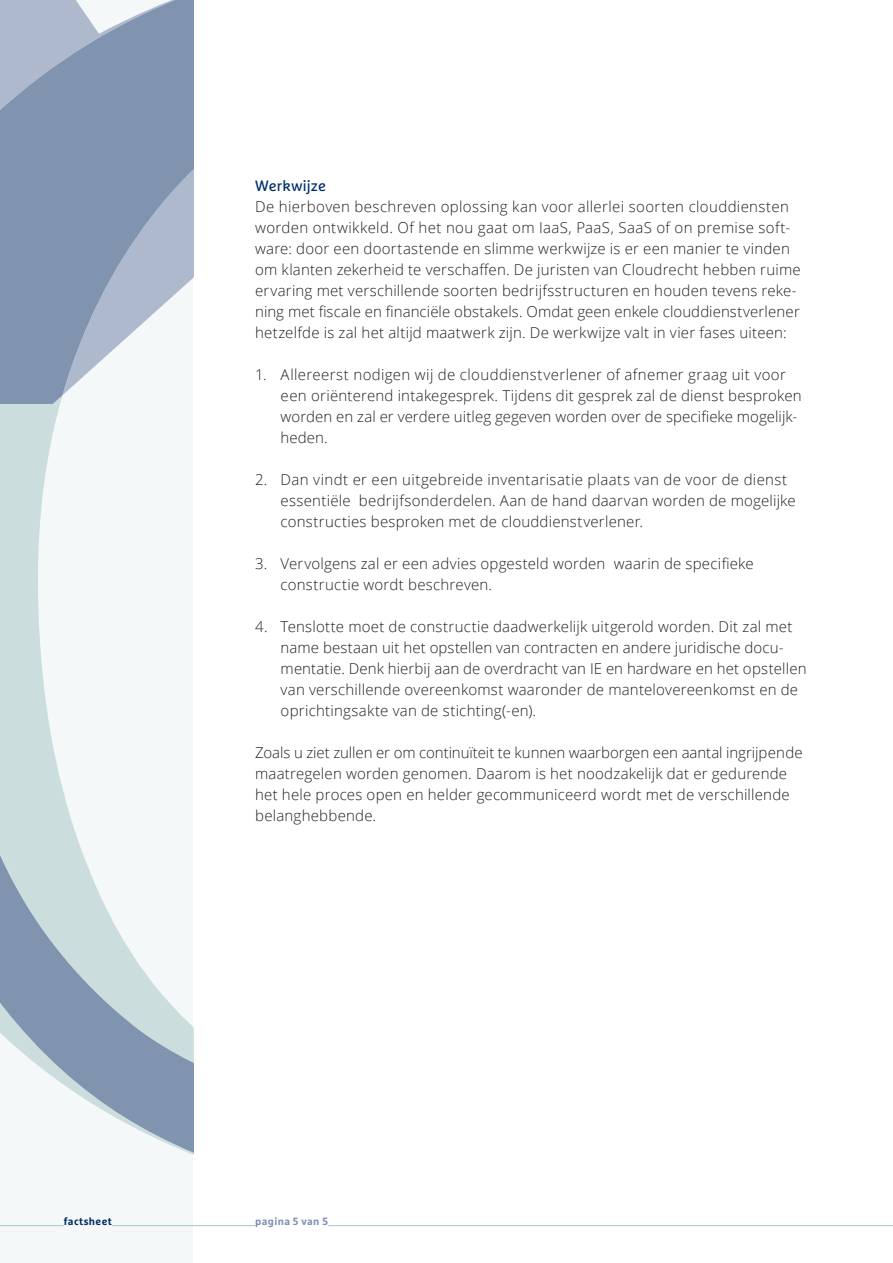
<style>
.page{position:relative;width:893px;height:1263px;background:#fff}
.page>*{position:absolute;margin:0;border:0;box-sizing:border-box;transform-origin:0 0}
.t1{font:300 15px/21px "Open Sans";letter-spacing:.015em;color:#231f20}
.t2{font:15px "Marselis OT";letter-spacing:.01em;color:#002d66}
.t3{font:700 10.5px "Marselis OT";letter-spacing:.035em;color:#7e8eb4}
.t4{font:700 10.5px "Marselis OT";letter-spacing:.04em;color:#002d66}
</style>
<div class="page">
<div style="left:0;top:0;width:193px;height:1263px;background:#f5f8f8"></div>
<svg style="left:0;top:404px;width:60px;height:346px;fill:#cbdddd"></svg>
<svg style="left:0;top:0;width:193px;height:404px;background:#99a9bf"></svg>
<svg style="left:0;top:750px;width:193px;height:405px"></svg>
<hr style="left:0;top:1225px;width:64px;height:1px;background:#a6c7c7">
<hr style="left:112px;top:1225px;width:143px;height:1px;background:#a6c7c7">
<hr style="left:328px;top:1225px;width:565px;height:1px;background:#a6c7c7">
<p class="t2" style="left:255px;top:177px;width:72px">Werkwijze</p>
<p class="t1" style="left:255px;top:196px;width:547px">De hierboven beschreven oplossing kan voor allerlei soorten clouddiensten worden ontwikkeld. Of het nou gaat om IaaS, PaaS, SaaS of on premise soft&shy;ware: door een doortastende en slimme werkwijze is er een manier te vinden om klanten zekerheid te verschaffen. De juristen van Cloudrecht hebben ruime ervaring met verschillende soorten bedrijfsstructuren en houden tevens reke&shy;ning met fiscale en financiële obstakels. Omdat geen enkele clouddienstverlener hetzelfde is zal het altijd maatwerk zijn. De werkwijze valt in vier fases uiteen:</p>
<p class="t1" style="left:281px;top:364px;width:523px;text-indent:-26px">1. Allereerst nodigen wij de clouddienstverlener of afnemer graag uit voor een oriënterend intakegesprek. Tijdens dit gesprek zal de dienst besproken worden en zal er verdere uitleg gegeven worden over de specifieke mogelijk&shy;heden.</p>
<p class="t1" style="left:281px;top:469px;width:517px;text-indent:-26px">2. Dan vindt er een uitgebreide inventarisatie plaats van de voor de dienst essentiële bedrijfsonderdelen. Aan de hand daarvan worden de mogelijke constructies besproken met de clouddienstverlener.</p>
<p class="t1" style="left:281px;top:553px;width:475px;text-indent:-26px">3. Vervolgens zal er een advies opgesteld worden waarin de specifieke constructie wordt beschreven.</p>
<p class="t1" style="left:281px;top:616px;width:528px;text-indent:-26px">4. Tenslotte moet de constructie daadwerkelijk uitgerold worden. Dit zal met name bestaan uit het opstellen van contracten en andere juridische docu&shy;mentatie. Denk hierbij aan de overdracht van IE en hardware en het opstellen van verschillende overeenkomst waaronder de mantelovereenkomst en de oprichtingsakte van de stichting(-en).</p>
<p class="t1" style="left:255px;top:742px;width:549px">Zoals u ziet zullen er om continuïteit te kunnen waarborgen een aantal ingrijpende maatregelen worden genomen. Daarom is het noodzakelijk dat er gedurende het hele proces open en helder gecommuniceerd wordt met de verschillende belanghebbende.</p>
<p class="t4" style="left:64px;top:1214px;width:50px">factsheet</p>
<p class="t3" style="left:255px;top:1214px;width:74px">pagina 5 van 5</p>
</div>
